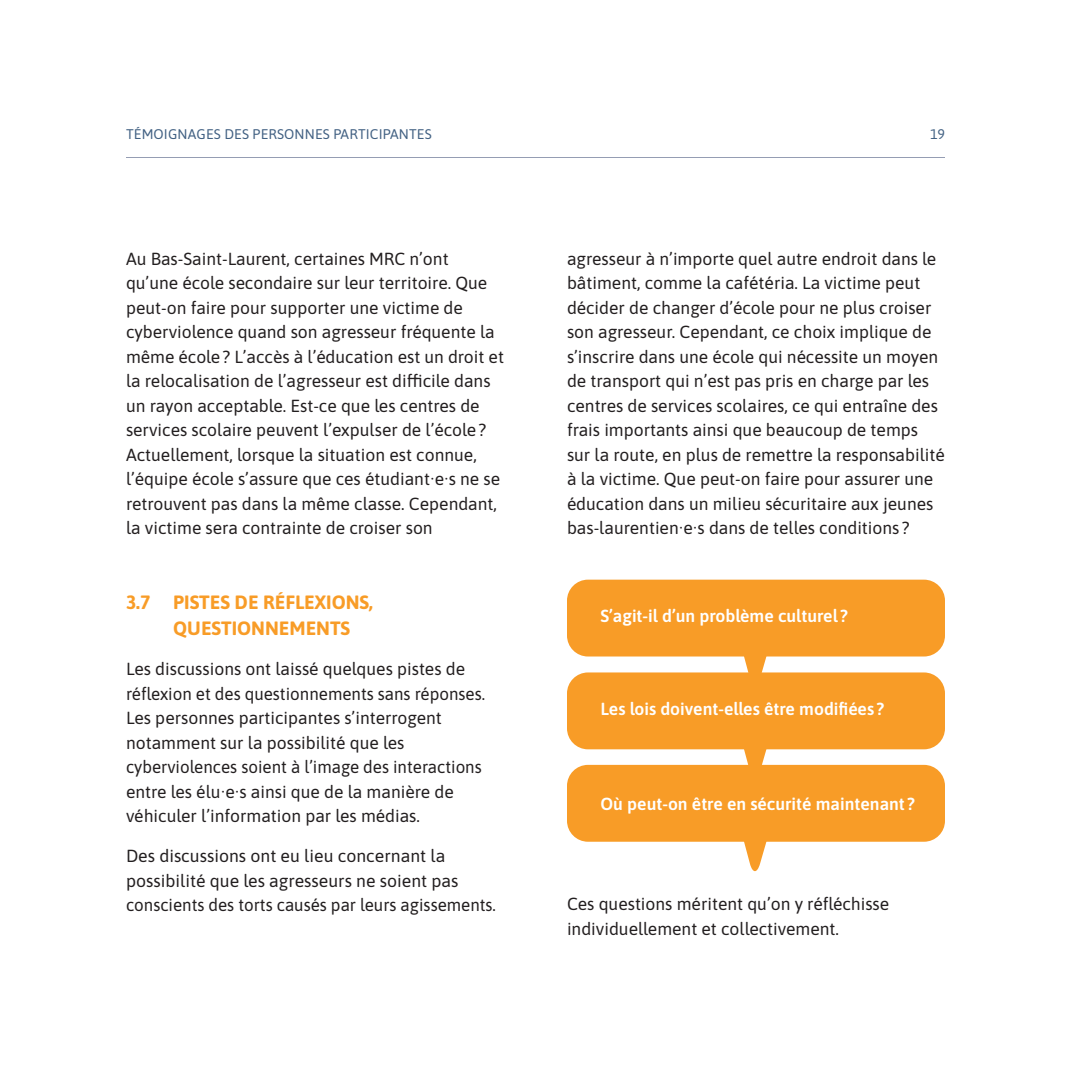
<style>
.page{position:relative;width:1071px;height:1071px;background:#fff}
.page>*{position:absolute;margin:0;border:0;box-sizing:border-box;transform-origin:0 0}
.Titre_3_-_jaune{font:700 19.25px/26.2px "Asap";color:#f89c27}
.texte_courant{font:17.5px/24.5px "Asap";color:#231f20}
.texte_courant-2{font:600 17.5px "Asap";color:#fff}
.t1{font:14px "Asap";letter-spacing:.01em;color:#426183}
</style>
<div class="page">
<hr style="left:126px;top:157px;width:819px;height:1px;background:#959db3">
<div style="left:567px;top:580px;width:378px;height:77px;background:#f89c27;border-radius:21px"></div>
<svg style="left:740px;top:656px;width:31px;height:16px"></svg>
<div style="left:567px;top:672px;width:378px;height:77px;background:#f89c27;border-radius:21px"></div>
<svg style="left:740px;top:749px;width:31px;height:16px"></svg>
<div style="left:567px;top:765px;width:378px;height:77px;background:#f89c27;border-radius:21px"></div>
<svg style="left:740px;top:841px;width:31px;height:31px"></svg>
<p class="t1" style="left:126px;top:124px;width:307px">TÉMOIGNAGES DES PERSONNES PARTICIPANTES</p>
<p class="t1" style="left:930px;top:124px;width:16px">19</p>
<p class="texte_courant" style="left:126px;top:245px;width:380px">Au Bas-Saint-Laurent, certaines MRC n’ont qu’une école secondaire sur leur territoire. Que peut-on faire pour supporter une victime de cyberviolence quand son agresseur fréquente la même école? L’accès à l’éducation est un droit et la relocalisation de l’agresseur est difficile dans un rayon acceptable. Est-ce que les centres de services scolaire peuvent l’expulser de l’école?<br>Actuellement, lorsque la situation est connue, l’équipe école s’assure que ces étudiant·e·s ne se retrouvent pas dans la même classe. Cependant, la victime sera contrainte de croiser son</p>
<p class="texte_courant" style="left:567px;top:245px;width:380px">agresseur à n’importe quel autre endroit dans le bâtiment, comme la cafétéria. La victime peut décider de changer d’école pour ne plus croiser son agresseur. Cependant, ce choix implique de s’inscrire dans une école qui nécessite un moyen de transport qui n’est pas pris en charge par les centres de services scolaires, ce qui entraîne des frais importants ainsi que beaucoup de temps sur la route, en plus de remettre la responsabilité à la victime. Que peut-on faire pour assurer une éducation dans un milieu sécuritaire aux jeunes bas-laurentien·e·s dans de telles conditions ?</p>
<p class="Titre_3_-_jaune" style="left:173px;top:588px;width:201px;text-indent:-47px">3.7 PISTES DE RÉFLEXIONS,<br>QUESTIONNEMENTS</p>
<p class="texte_courant" style="left:126px;top:656px;width:361px">Les discussions ont laissé quelques pistes de réflexion et des questionnements sans réponses.<br>Les personnes participantes s’interrogent notamment sur la possibilité que les cyberviolences soient à l’image des interactions entre les élu·e·s ainsi que de la manière de véhiculer l’information par les médias.</p>
<p class="texte_courant" style="left:126px;top:843px;width:372px">Des discussions ont eu lieu concernant la possibilité que les agresseurs ne soient pas conscients des torts causés par leurs agissements.</p>
<p class="texte_courant-2" style="left:600px;top:604px;width:249px">S’agit-il d’un problème culturel ?</p>
<p class="texte_courant-2" style="left:600px;top:697px;width:285px">Les lois doivent-elles être modifiées ?</p>
<p class="texte_courant-2" style="left:600px;top:792px;width:316px">Où peut-on être en sécurité maintenant ?</p>
<p class="texte_courant" style="left:567px;top:891px;width:324px">Ces questions méritent qu’on y réfléchisse individuellement et collectivement.</p>
</div>
